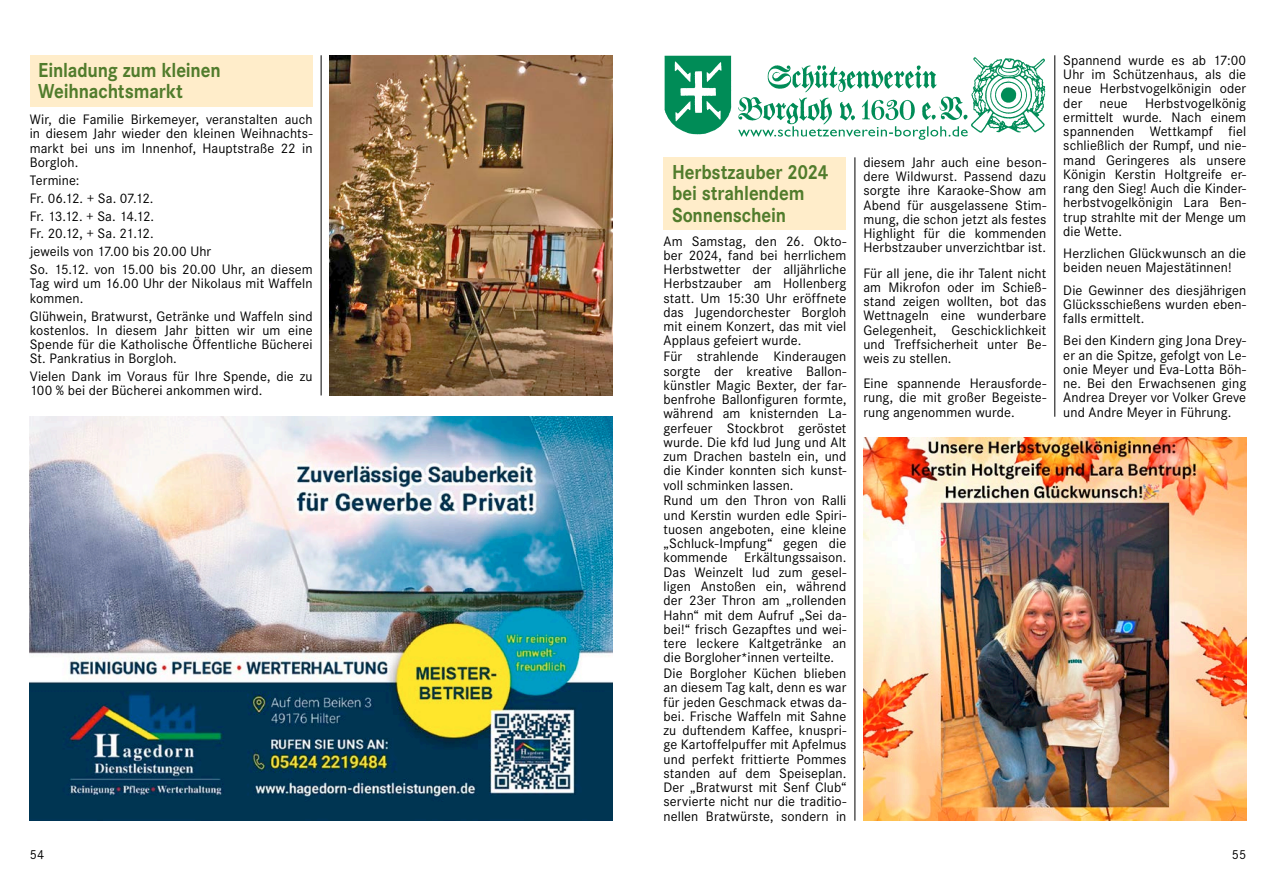
<style>
.page{position:relative;width:1276px;height:893px;background:#fff}
.page>*{position:absolute;margin:0;border:0;box-sizing:border-box;transform-origin:0 0}
.t1{font:700 21px/21.3px "Corporate S Pro";letter-spacing:-.005em;color:#517c2c;scale:.9 1}
.t2{font:14.25px/14.2px "Corporate S Pro";letter-spacing:.005em;color:#000;text-align:justify}
.t3{font:13.5px "Corporate S Pro";color:#000}
</style>
<div class="page">
<hr style="left:1054px;top:55px;width:1px;height:362px;background:#000">
<hr style="left:854px;top:157px;width:1px;height:664px;background:#000">
<hr style="left:321px;top:55px;width:1px;height:340px;background:#000">
<div style="left:30px;top:55px;width:283px;height:51px;background:#ffedca"></div>
<img style="left:330px;top:55px;width:282px;height:340px">
<div style="left:663px;top:157px;width:183px;height:73px;background:#ffedca"></div>
<img style="left:664px;top:55px;width:382px;height:85px">
<img style="left:863px;top:438px;width:383px;height:383px">
<img style="left:30px;top:417px;width:582px;height:404px">
<h1 class="t1" style="left:38px;top:58px;width:204px">Einladung zum kleinen<br>Weihnachtsmarkt</h1>
<p class="t2" style="left:30px;top:111px;width:284px">Wir, die Familie Birkemeyer, veranstalten auch in diesem Jahr wieder den kleinen Weihnachts&shy;markt bei uns im Innenhof, Hauptstraße 22 in Borgloh.</p>
<p class="t2" style="left:30px;top:170px;width:284px;line-height:17.9px;text-align:left">Termine:<br>Fr. 06.12. + Sa. 07.12.<br>Fr. 13.12. + Sa. 14.12.<br>Fr. 20.12, + Sa. 21.12.<br>jeweils von 17.00 bis 20.00 Uhr<br>So. 15.12. von 15.00 bis 20.00 Uhr, an diesem</p>
<p class="t2" style="left:30px;top:276px;width:284px">Tag wird um 16.00 Uhr der Nikolaus mit Waffeln kommen.</p>
<p class="t2" style="left:30px;top:308px;width:284px">Glühwein, Bratwurst, Getränke und Waffeln sind kostenlos. In diesem Jahr bitten wir um eine Spende für die Katholische Öffentliche Bücherei St. Pankratius in Borgloh.</p>
<p class="t2" style="left:30px;top:368px;width:284px">Vielen Dank im Voraus für Ihre Spende, die zu<br>100 % bei der Bücherei ankommen wird.</p>
<h1 class="t1" style="left:672px;top:160px;width:176px">Herbstzauber 2024 bei strahlendem<br>Sonnenschein</h1>
<p class="t2" style="left:663px;top:233px;width:184px">Am Samstag, den 26. Okto&shy;ber 2024, fand bei herrlichem Herbstwetter der alljährliche Herbstzauber am Hollenberg statt. Um 15:30 Uhr eröffnete das Jugendorchester Borgloh mit einem Konzert, das mit viel Applaus gefeiert wurde.</p>
<p class="t2" style="left:663px;top:348px;width:184px">Für strahlende Kinderaugen sorgte der kreative Ballon&shy;künstler Magic Bexter, der far&shy;benfrohe Ballonfiguren formte, während am knisternden La&shy;gerfeuer Stockbrot geröstet wurde. Die kfd lud Jung und Alt zum Drachen basteln ein, und die Kinder konnten sich kunst&shy;voll schminken lassen.</p>
<p class="t2" style="left:663px;top:493px;width:184px">Rund um den Thron von Ralli und Kerstin wurden edle Spiri&shy;tuosen angeboten, eine kleine „Schluck-Impfung“ gegen die kommende Erkältungssaison.<br>Das Weinzelt lud zum gesel&shy;ligen Anstoßen ein, während der 23er Thron am „rollenden Hahn“ mit dem Aufruf „Sei da&shy;bei!“ frisch Gezapftes und wei&shy;tere leckere Kaltgetränke an die Borgloher*innen verteilte.</p>
<p class="t2" style="left:663px;top:665px;width:184px">Die Borgloher Küchen blieben an diesem Tag kalt, denn es war für jeden Geschmack etwas da&shy;bei. Frische Waffeln mit Sahne zu duftendem Kaffee, knuspri&shy;ge Kartoffelpuffer mit Apfelmus und perfekt frittierte Pommes standen auf dem Speiseplan.<br>Der „Bratwurst mit Senf Club“ servierte nicht nur die traditio&shy;nellen Bratwürste, sondern in</p>
<p class="t2" style="left:863px;top:154px;width:184px">diesem Jahr auch eine beson&shy;dere Wildwurst. Passend dazu sorgte ihre Karaoke-Show am Abend für ausgelassene Stim&shy;mung, die schon jetzt als festes Highlight für die kommenden Herbstzauber unverzichtbar ist.</p>
<p class="t2" style="left:863px;top:265px;width:184px">Für all jene, die ihr Talent nicht am Mikrofon oder im Schieß&shy;stand zeigen wollten, bot das Wettnageln eine wunderbare Gelegenheit, Geschicklichkeit und Treffsicherheit unter Be&shy;weis zu stellen.</p>
<p class="t2" style="left:863px;top:375px;width:184px">Eine spannende Herausforde&shy;rung, die mit großer Begeiste&shy;rung angenommen wurde.</p>
<p class="t2" style="left:1063px;top:52px;width:184px">Spannend wurde es ab 17:00<br>Uhr im Schützenhaus, als die neue Herbstvogelkönigin oder der neue Herbstvogelkönig ermittelt wurde. Nach einem spannenden Wettkampf fiel schließlich der Rumpf, und nie&shy;mand Geringeres als unsere Königin Kerstin Holtgreife er&shy;rang den Sieg! Auch die Kinder&shy;herbstvogelkönigin Lara Ben&shy;trup strahlte mit der Menge um die Wette.</p>
<p class="t2" style="left:1063px;top:245px;width:184px">Herzlichen Glückwunsch an die beiden neuen Majestätinnen!</p>
<p class="t2" style="left:1063px;top:282px;width:184px">Die Gewinner des diesjährigen Glücksschießens wurden eben&shy;falls ermittelt.</p>
<p class="t2" style="left:1063px;top:333px;width:184px">Bei den Kindern ging Jona Drey&shy;er an die Spitze, gefolgt von Le&shy;onie Meyer und Eva-Lotta Böh&shy;ne. Bei den Erwachsenen ging Andrea Dreyer vor Volker Greve und Andre Meyer in Führung.</p>
<p class="t3" style="left:30px;top:845px;width:16px">54</p>
<p class="t3" style="left:1232px;top:845px;width:16px">55</p>
</div>
